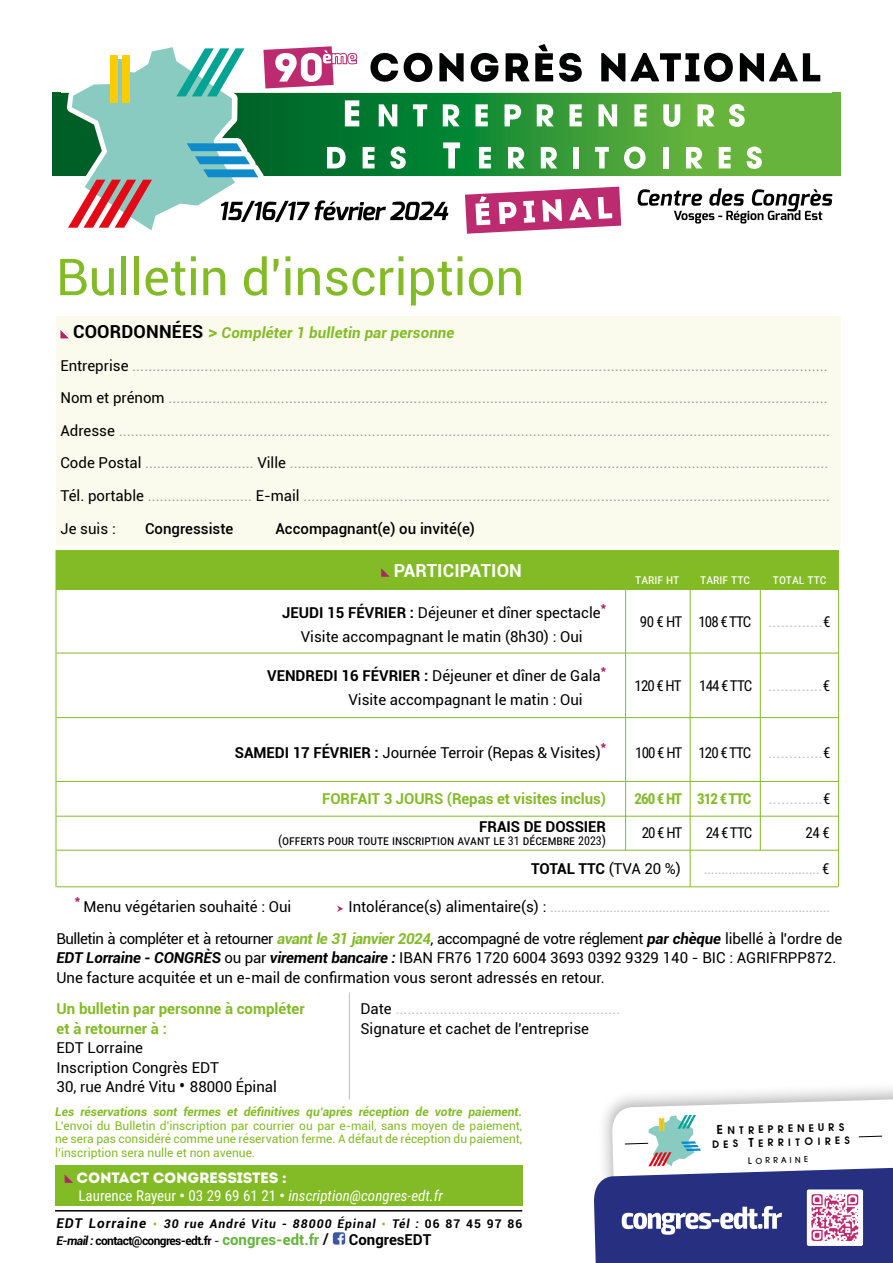
<style>
.page{position:relative;width:893px;height:1263px;background:#fff}
.page>*{position:absolute;margin:0;border:0;box-sizing:border-box;transform-origin:0 0}
.t1{font:51px "Roboto";color:#83bb26}
.t2{font:700 18px "Roboto";letter-spacing:.01em;color:#fff}
.t3{font:15px/32.5px "Roboto";color:#9d9d9c}
.t4{font:15px/19.5px "Roboto";color:#000}
.t5{font:15px "Roboto Condensed";color:#c1c0c0}
.t6{font:15px/19.5px "Roboto";color:#c1c0c0}
.t7{font:700 15px/19.5px "Roboto";color:#83bb26}
.t8{font:15px "Roboto Condensed";letter-spacing:-.06em;color:#000}
.t9{font:italic 15px "Roboto Condensed";color:#fff}
.t10{font:700 15px "Roboto";letter-spacing:-.005em;color:#000}
.t11{font:500 15px "Roboto";color:#000}
.t12{font:15px "Intro";letter-spacing:-.02em;color:#fff}
.t13{font:700 15px "Roboto Condensed";letter-spacing:-.06em;color:#83bb26}
.t14{font:13.5px "Roboto Condensed";color:#000}
.t15{font:13.5px "Roboto Condensed";color:#fff}
.t16{font:900 13.05px "Roboto";color:#af2668}
.t17{font:12px/13.5px "Roboto";color:#83bb26;text-align:justify}
.t18{font:italic 700 12px/16.5px "Roboto";letter-spacing:.09em;color:#000}
.t19{font:italic 700 12px "Roboto";color:#83bb26}
.t20{font:700 9.6px "Avant Garde";color:#000}
.t21{font:700 9.3px "Avant Garde";color:#000}
.t22{font:500 8.4px "Avant Garde IT Cby BT";color:#000}
.s1{font-weight:700;font-size:18px;color:#000}
.s2{font-weight:700;font-size:18px;color:#83bb26}
.s3{font-weight:700;font-style:italic;color:#83bb26}
.s4{color:#000}
.s5{font-weight:700}
.s6{font-size:12px}
.s7{font-weight:400}
.s8{font-family:"Pointers";font-size:10.5px;color:#af2668}
.s9{font-family:"Roboto";color:#000}
.s10{font-weight:700;font-style:italic}
.s11{font-size:18px}
.s12{font-style:normal}
.s13{font-weight:700;font-style:normal}
.s14{font-size:13.5px}
.s15{font-family:"Exo 2";font-weight:400;font-style:normal;font-stretch:condensed;font-size:15px;color:#83bb26}
.s16{font-weight:400;font-style:normal}
.s17{font-style:normal;font-size:15px;color:#65b33c}
.s18{font-weight:500;font-style:normal;font-size:15px}
.s19{font-size:11.25px}
.s20{font-size:9.3px}
</style>
<div class="page">
<svg style="left:594px;top:1088px;width:299px;height:175px"></svg>
<svg style="left:333px;top:1232px;width:12px;height:12px"></svg>
<hr style="left:55px;top:1210px;width:467px;height:1px;background:#000">
<div style="left:53px;top:93px;width:8px;height:83px;background:#005f27"></div>
<svg style="left:68px;top:44px;width:764px;height:190px"></svg>
<div style="left:56px;top:316px;width:784px;height:230px;background:#fafbed"></div>
<svg style="left:60px;top:330px;width:9px;height:8px"></svg>
<div style="left:56px;top:550px;width:783px;height:40px;background:#83bb26"></div>
<svg style="left:381px;top:568px;width:9px;height:9px"></svg>
<hr style="left:56px;top:550px;width:1px;height:337px;background:#83bb26">
<hr style="left:625px;top:589px;width:1px;height:261px;background:#83bb26">
<hr style="left:690px;top:570px;width:1px;height:316px;background:#83bb26">
<hr style="left:760px;top:589px;width:1px;height:261px;background:#83bb26">
<hr style="left:838px;top:550px;width:1px;height:336px;background:#83bb26">
<hr style="left:56px;top:886px;width:782px;height:1px;background:#83bb26">
<hr style="left:56px;top:850px;width:782px;height:1px;background:#83bb26">
<hr style="left:56px;top:816px;width:782px;height:1px;background:#83bb26">
<hr style="left:56px;top:781px;width:783px;height:1px;background:#83bb26">
<hr style="left:56px;top:717px;width:782px;height:1px;background:#83bb26">
<hr style="left:56px;top:653px;width:782px;height:1px;background:#83bb26">
<hr style="left:349px;top:992px;width:1px;height:107px;background:#c1c0c0">
<div style="left:55px;top:1165px;width:467px;height:41px;background:#83bb26"></div>
<svg style="left:65px;top:1175px;width:8px;height:8px"></svg>
<h1 class="t1" style="left:56px;top:241px;width:470px">Bulletin d'inscription</h1>
<p class="t3" style="left:60px;top:316px;width:771px;text-indent:13px"><span class="s1">COORDONNÉES</span> <span class="s2">&gt;</span> <span class="s3">Compléter 1 bulletin par personne<br></span><span class="s4">Entreprise</span> .............................................................................................................................................................................<br><span class="s4">Nom et prénom</span> ....................................................................................................................................................................<br><span class="s4">Adresse</span> .................................................................................................................................................................................<br><span class="s4">Code Postal</span> ........................... <span class="s4">Ville</span> ......................................................................................................................................<br><span class="s4">Tél. portable</span> .......................... <span class="s4">E-mail</span> ...................................................................................................................................<br><span class="s4">Je suis :</span></p>
<p class="t11" style="left:145px;top:518px;width:90px">Congressiste</p>
<p class="t11" style="left:275px;top:518px;width:201px">Accompagnant(e) ou invité(e)</p>
<p class="t2" style="left:394px;top:558px;width:130px">PARTICIPATION</p>
<p class="t4" style="left:282px;top:602px;width:320px"><span class="s5">JEUDI 15 FÉVRIER :</span> Déjeuner et dîner spectacle</p>
<p class="t16" style="left:601px;top:597px;width:7px">*</p>
<p class="t4" style="left:301px;top:626px;width:283px">Visite accompagnant le matin (8h30) : Oui</p>
<p class="t4" style="left:267px;top:665px;width:335px"><span class="s5">VENDREDI 16 FÉVRIER :</span> Déjeuner et dîner de Gala</p>
<p class="t16" style="left:601px;top:660px;width:7px">*</p>
<p class="t4" style="left:348px;top:689px;width:236px">Visite accompagnant le matin : Oui</p>
<p class="t15" style="left:635px;top:570px;width:45px">tarif HT</p>
<p class="t15" style="left:700px;top:570px;width:38px">tarif TTC</p>
<p class="t15" style="left:773px;top:570px;width:42px">Total TTC</p>
<p class="t5" style="left:768px;top:611px;width:64px">.............<span class="s4">€</span></p>
<p class="t8" style="left:698px;top:611px;width:55px">108 € TTC</p>
<p class="t8" style="left:640px;top:612px;width:44px">90 € HT</p>
<p class="t8" style="left:634px;top:675px;width:49px">120 € HT</p>
<p class="t5" style="left:768px;top:675px;width:64px">.............<span class="s4">€</span></p>
<p class="t8" style="left:699px;top:675px;width:55px">144 € TTC</p>
<p class="t4" style="left:235px;top:742px;width:367px"><span class="s5">SAMEDI 17 FÉVRIER :</span> Journée Terroir (Repas &amp; Visites)</p>
<p class="t16" style="left:601px;top:736px;width:7px">*</p>
<p class="t7" style="left:322px;top:788px;width:286px">FORFAIT 3 JOURS (Repas et visites inclus)</p>
<p class="t10" style="left:479px;top:816px;width:128px">FRAIS DE DOSSIER</p>
<p class="t14" style="left:278px;top:831px;width:330px">(offerts pour toute inscription avant le <span class="s6">31</span> décembre <span class="s6">2023</span>)</p>
<p class="t10" style="left:531px;top:858px;width:151px">TOTAL TTC <span class="s7">(TVA 20 %)</span></p>
<p class="t8" style="left:635px;top:742px;width:49px">100 € HT</p>
<p class="t13" style="left:634px;top:788px;width:50px">260 € HT</p>
<p class="t8" style="left:642px;top:823px;width:42px">20 € HT</p>
<p class="t5" style="left:768px;top:742px;width:64px">.............<span class="s4">€</span></p>
<p class="t5" style="left:769px;top:788px;width:63px">.............<span class="s4">€</span></p>
<p class="t8" style="left:805px;top:822px;width:26px">24 €</p>
<p class="t5" style="left:704px;top:858px;width:127px">................................. <span class="s4">€</span></p>
<p class="t8" style="left:698px;top:742px;width:55px">120 € TTC</p>
<p class="t13" style="left:697px;top:788px;width:56px">312 € TTC</p>
<p class="t8" style="left:706px;top:822px;width:48px">24 € TTC</p>
<p class="t16" style="left:75px;top:890px;width:7px">*</p>
<p class="t4" style="left:84px;top:896px;width:209px">Menu végétarien souhaité : Oui</p>
<p class="t5" style="left:337px;top:896px;width:495px"><span class="s8">b</span> <span class="s9">Intolérance(s) alimentaire(s) :</span> ................................................................................</p>
<p class="t4" style="left:56px;top:928px;width:787px">Bulletin à compléter et à retourner <span class="s3">avant le 31 janvier 2024</span>, accompagné de votre réglement <span class="s10">par chèque</span> libellé à l'ordre de<br><span class="s10">EDT Lorraine - CONGRÈS</span> ou par <span class="s10">virement bancaire :</span> IBAN FR76 1720 6004 3693 0392 9329 140 - BIC : AGRIFRPP872.<br>Une facture acquitée et un e-mail de confirmation vous seront adressés en retour.</p>
<p class="t6" style="left:360px;top:998px;width:262px"><span class="s4">Date</span> ........................................................<br><span class="s4">Signature et cachet de l'entreprise</span></p>
<p class="t7" style="left:57px;top:998px;width:250px">Un bulletin par personne à compléter et à retourner à :</p>
<p class="t4" style="left:57px;top:1037px;width:222px">EDT Lorraine<br>Inscription Congrès EDT<br>30, rue André Vitu <span class="s11">•</span> 88000 Épinal</p>
<p class="t19" style="left:55px;top:1103px;width:469px">Les réservations sont fermes et définitives qu’après réception de votre paiement.</p>
<p class="t17" style="left:55px;top:1118px;width:469px">L’envoi du Bulletin d'inscription par courrier ou par e-mail, sans moyen de paiement, ne sera pas considéré comme une réservation ferme. A défaut de réception du paiement, l’inscription sera nulle et non avenue.</p>
<p class="t12" style="left:77px;top:1168px;width:212px">CONTACT CONGRESSISTES :</p>
<p class="t9" style="left:78px;top:1185px;width:366px"><span class="s12">Laurence Rayeur</span> <span class="s13">•</span> <span class="s12">03 29 69 61 21</span> <span class="s13">•</span> inscription@congres-edt.fr</p>
<p class="t18" style="left:56px;top:1215px;width:467px"><span class="s14">EDT Lorraine</span> <span class="s15">•</span> 30 rue André Vitu - 88000 Épinal <span class="s15">•</span> Tél : <span class="s12">06 87 45 97 86<br></span>E-mail : <span class="s12">contact@congres-edt.fr</span> <span class="s16">-</span> <span class="s17">congres-edt.fr</span> <span class="s18">/</span></p>
<p class="t10" style="left:349px;top:1229px;width:84px">CongresEDT</p>
<p class="t20" style="left:717px;top:1124px;width:129px;rotate:-2deg"><span class="s19">E</span>NTREPRENEURS</p>
<p class="t21" style="left:712px;top:1138px;width:139px;rotate:-2deg">DES <span class="s19">T</span>ERRITOIRES</p>
<p class="t22" style="left:748px;top:1156px;width:61px;rotate:-2deg"><span class="s20">L</span>ORRAINE</p>
</div>
